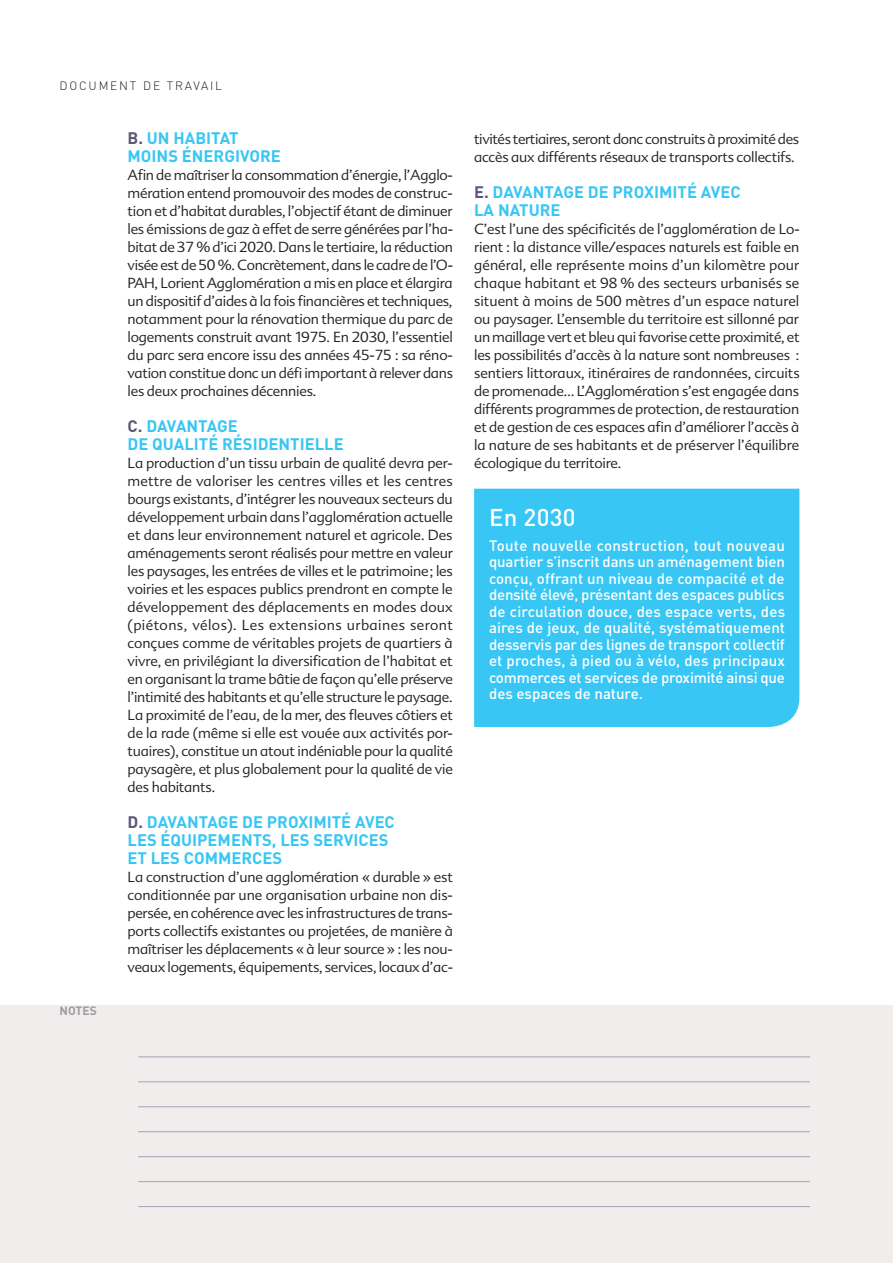
<style>
.page{position:relative;width:893px;height:1263px;background:#fff}
.page>*{position:absolute;margin:0;border:0;box-sizing:border-box;transform-origin:0 0}
.t1{font:500 24px "DIN";color:#fff}
.t2{font:700 16.5px/18px "DIN";letter-spacing:.07em;color:#38c6f4}
.t3{font:500 15px/16.5px "DIN";letter-spacing:-.01em;color:#fff;text-align:justify}
.t4{font:300 14.25px/18px "Advert";letter-spacing:-.015em;color:#231f20;text-align:justify}
.t5{font:300 12px "DIN";letter-spacing:.15em;color:#231f20}
.t6{font:700 12px "DIN";color:#9b9da0}
.s1{color:#5b5878}
</style>
<div class="page">
<div style="left:0;top:1006px;width:893px;height:257px;background:#f0edec"></div>
<hr style="left:138px;top:1156px;width:672px;height:1px;background:#a4a1b7">
<hr style="left:138px;top:1106px;width:672px;height:1px;background:#a4a1b7">
<hr style="left:138px;top:1081px;width:672px;height:1px;background:#a4a1b7">
<hr style="left:138px;top:1056px;width:672px;height:1px;background:#a4a1b7">
<hr style="left:138px;top:1206px;width:672px;height:1px;background:#a4a1b7">
<hr style="left:138px;top:1181px;width:672px;height:1px;background:#a4a1b7">
<hr style="left:138px;top:1131px;width:672px;height:1px;background:#a4a1b7">
<div style="left:474px;top:489px;width:325px;height:238px;background:#38c6f4"></div>
<p class="t5" style="left:60px;top:78px;width:164px">DOCUMENT DE TRAVAIL</p>
<p class="t6" style="left:60px;top:1003px;width:38px">NOTES</p>
<p class="t2" style="left:128px;top:128px;width:155px"><span class="s1">B.</span> UN HABITAT<br>MOINS ÉNERGIVORE</p>
<p class="t4" style="left:128px;top:166px;width:327px">Afin de maîtriser la consommation d’énergie, l’Agglo&shy;mération entend promouvoir des modes de construc&shy;tion et d’habitat durables, l’objectif étant de diminuer les émissions de gaz à effet de serre générées par l’ha&shy;bitat de 37 % d’ici 2020. Dans le tertiaire, la réduction visée est de 50 %. Concrètement, dans le cadre de l’O-PAH, Lorient Agglomération a mis en place et élargira un dispositif d’aides à la fois financières et techniques, notamment pour la rénovation thermique du parc de logements construit avant 1975. En 2030, l’essentiel du parc sera encore issu des années 45-75 : sa réno&shy;vation constitue donc un défi important à relever dans les deux prochaines décennies.</p>
<p class="t2" style="left:128px;top:416px;width:218px"><span class="s1">C.</span> DAVANTAGE<br>DE QUALITÉ RÉSIDENTIELLE</p>
<p class="t4" style="left:128px;top:454px;width:327px">La production d’un tissu urbain de qualité devra per&shy;mettre de valoriser les centres villes et les centres bourgs existants, d’intégrer les nouveaux secteurs du développement urbain dans l’agglomération actuelle et dans leur environnement naturel et agricole. Des aménagements seront réalisés pour mettre en valeur les paysages, les entrées de villes et le patrimoine; les voiries et les espaces publics prendront en compte le développement des déplacements en modes doux (piétons, vélos). Les extensions urbaines seront conçues comme de véritables projets de quartiers à vivre, en privilégiant la diversification de l’habitat et en organisant la trame bâtie de façon qu’elle préserve l’intimité des habitants et qu’elle structure le paysage.<br>La proximité de l’eau, de la mer, des fleuves côtiers et de la rade (même si elle est vouée aux activités por&shy;tuaires), constitue un atout indéniable pour la qualité paysagère, et plus globalement pour la qualité de vie des habitants.</p>
<p class="t2" style="left:128px;top:812px;width:269px"><span class="s1">D.</span> DAVANTAGE DE PROXIMITÉ AVEC<br>LES ÉQUIPEMENTS, LES SERVICES<br>ET LES COMMERCES</p>
<p class="t4" style="left:128px;top:868px;width:327px">La construction d’une agglomération « durable » est conditionnée par une organisation urbaine non dis&shy;persée, en cohérence avec les infrastructures de trans&shy;ports collectifs existantes ou projetées, de manière à maîtriser les déplacements « à leur source » : les nou&shy;veaux logements, équipements, services, locaux d’ac-</p>
<p class="t4" style="left:474px;top:130px;width:327px">tivités tertiaires, seront donc construits à proximité des accès aux différents réseaux de transports collectifs.</p>
<p class="t2" style="left:474px;top:182px;width:268px"><span class="s1">E.</span> DAVANTAGE DE PROXIMITÉ AVEC<br>LA NATURE</p>
<p class="t4" style="left:474px;top:220px;width:327px">C’est l’une des spécificités de l’agglomération de Lo&shy;rient : la distance ville/espaces naturels est faible en général, elle représente moins d’un kilomètre pour chaque habitant et 98 % des secteurs urbanisés se situent à moins de 500 mètres d’un espace naturel ou paysager. L’ensemble du territoire est sillonné par un maillage vert et bleu qui favorise cette proximité, et les possibilités d’accès à la nature sont nombreuses : sentiers littoraux, itinéraires de randonnées, circuits de promenade… L’Agglomération s’est engagée dans différents programmes de protection, de restauration et de gestion de ces espaces afin d’améliorer l’accès à la nature de ses habitants et de préserver l’équilibre écologique du territoire.</p>
<h1 class="t1" style="left:489px;top:501px;width:88px">En 2030</h1>
<p class="t3" style="left:489px;top:536px;width:298px">Toute nouvelle construction, tout nouveau quartier s’inscrit dans un aménagement bien conçu, offrant un niveau de compacité et de densité élevé, présentant des espaces publics de circulation douce, des espace verts, des aires de jeux, de qualité, systématiquement desservis par des lignes de transport collectif et proches, à pied ou à vélo, des principaux commerces et services de proximité ainsi que des espaces de nature.</p>
</div>
